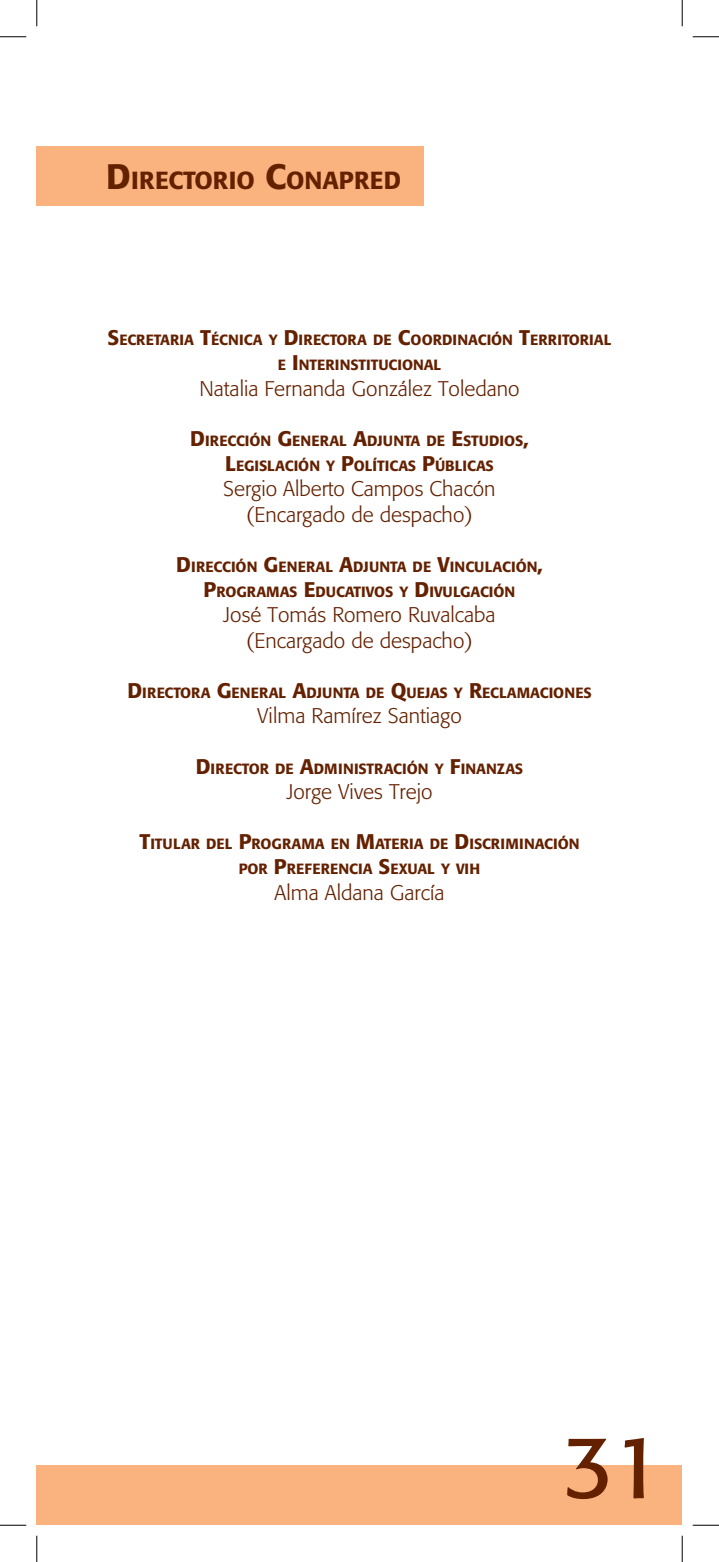
<style>
.page{position:relative;width:719px;height:1562px;background:#fff}
.page>*{position:absolute;margin:0;border:0;box-sizing:border-box;transform-origin:0 0}
.t1{font:87.5px "Formata";color:#642100}
.titulo{font:500 24.5px "Formata";color:#642100}
.texto_01{font:300 21px "Formata";color:#642100}
.texto_01-2{font:500 14.7px "Formata";color:#642100}
.s1{font-size:35px}
.s2{font-size:21px}
</style>
<div class="page">
<div style="left:37px;top:1465px;width:645px;height:60px;background:#fab37f"></div>
<div style="left:37px;top:146px;width:387px;height:59px;background:#fab37f"></div>
<svg style="left:0;top:36px;width:26px;height:1px"></svg>
<svg style="left:692px;top:36px;width:26px;height:1px"></svg>
<svg style="left:0;top:1525px;width:26px;height:1px"></svg>
<svg style="left:692px;top:1525px;width:26px;height:1px"></svg>
<svg style="left:36px;top:0;width:1px;height:26px"></svg>
<svg style="left:36px;top:1535px;width:1px;height:27px"></svg>
<svg style="left:681px;top:0;width:1px;height:26px"></svg>
<svg style="left:681px;top:1535px;width:1px;height:27px"></svg>
<p class="titulo" style="left:106px;top:165px;width:296px"><span class="s1">D</span>IRECTORIO <span class="s1">C</span>ONAPRED</p>
<p class="texto_01-2" style="left:108px;top:331px;width:505px"><span class="s2">S</span>ECRETARIA <span class="s2">T</span>ÉCNICA Y <span class="s2">D</span>IRECTORA DE <span class="s2">C</span>OORDINACIÓN <span class="s2">T</span>ERRITORIAL</p>
<p class="texto_01-2" style="left:277px;top:356px;width:165px">E <span class="s2">I</span> NTERINSTITUCIONAL</p>
<p class="texto_01" style="left:199px;top:376px;width:321px">Natalia Fernanda González Toledano</p>
<p class="texto_01-2" style="left:190px;top:432px;width:340px"><span class="s2">D</span>IRECCIÓN <span class="s2">G</span>ENERAL <span class="s2">A</span>DJUNTA DE <span class="s2">E</span>STUDIOS<span class="s2">,</span></p>
<p class="texto_01-2" style="left:225px;top:457px;width:270px"><span class="s2">L</span>EGISLACIÓN Y <span class="s2">P</span>OLÍTICAS <span class="s2">P</span>ÚBLICAS</p>
<p class="texto_01" style="left:223px;top:477px;width:274px">Sergio Alberto Campos Chacón</p>
<p class="texto_01" style="left:246px;top:502px;width:228px">(Encargado de despacho)</p>
<p class="texto_01-2" style="left:176px;top:558px;width:368px"><span class="s2">D</span>IRECCIÓN <span class="s2">G</span>ENERAL <span class="s2">A</span>DJUNTA DE <span class="s2">V</span>INCULACIÓN<span class="s2">,</span></p>
<p class="texto_01-2" style="left:203px;top:583px;width:313px"><span class="s2">P</span>ROGRAMAS <span class="s2">E</span>DUCATIVOS Y <span class="s2">D</span>IVULGACIÓN</p>
<p class="texto_01" style="left:223px;top:603px;width:274px">José Tomás Romero Ruvalcaba</p>
<p class="texto_01" style="left:246px;top:628px;width:228px">(Encargado de despacho)</p>
<p class="texto_01-2" style="left:127px;top:684px;width:465px"><span class="s2">D</span>IRECTORA <span class="s2">G</span>ENERAL <span class="s2">A</span>DJUNTA DE <span class="s2">Q</span>UEJAS Y <span class="s2">R</span>ECLAMACIONES</p>
<p class="texto_01" style="left:257px;top:703px;width:206px">Vilma Ramírez Santiago</p>
<p class="texto_01-2" style="left:196px;top:759px;width:329px"><span class="s2">D</span>IRECTOR DE <span class="s2">A</span>DMINISTRACIÓN Y <span class="s2">F</span>INANZAS</p>
<p class="texto_01" style="left:286px;top:779px;width:147px">Jorge Vives Trejo</p>
<p class="texto_01-2" style="left:139px;top:835px;width:441px"><span class="s2">T</span>ITULAR DEL <span class="s2">P</span>ROGRAMA EN <span class="s2">M</span>ATERIA DE <span class="s2">D</span>ISCRIMINACIÓN</p>
<p class="texto_01-2" style="left:239px;top:860px;width:243px">POR <span class="s2">P</span>REFERENCIA <span class="s2">S</span>EXUAL Y VIH</p>
<p class="texto_01" style="left:274px;top:880px;width:171px">Alma Aldana García</p>
<h1 class="t1" style="left:562px;top:1414px;width:102px">31</h1>
</div>
